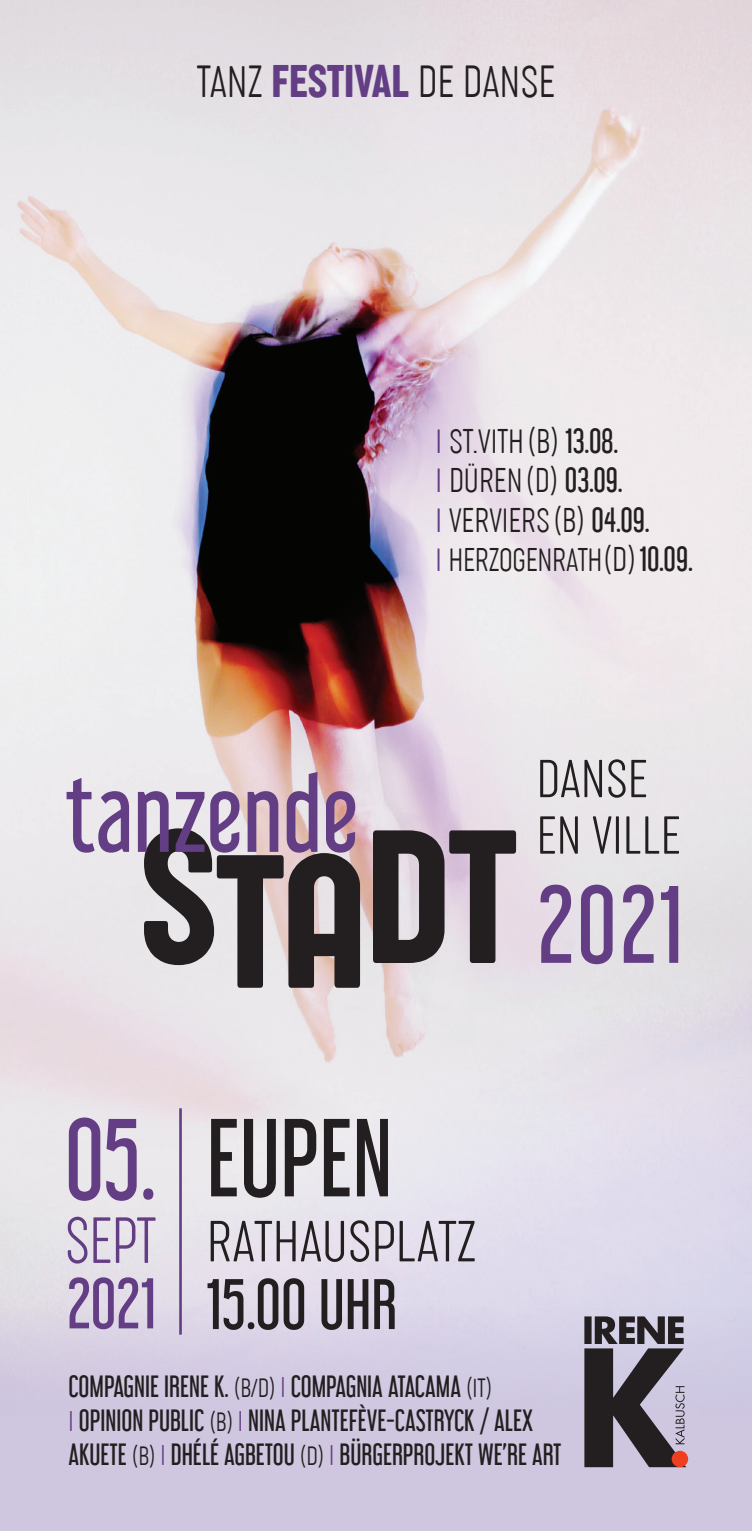
<style>
.page{position:relative;width:752px;height:1531px;background:#fff}
.page>*{position:absolute;margin:0;border:0;box-sizing:border-box;transform-origin:0 0}
.t1{font:102.75px "Libel Suit Rg";color:#643e85;scale:.95 1}
.t2{font:99px "Libel Suit Rg";color:#231f20}
.t3{font:200 67.5px "Sugo Pro Classic Trial";color:#643e85;scale:.94 1}
.t4{font:64px "Libel Suit Rg";color:#643e85}
.t5{font:63.75px "Libel Suit Rg";color:#231f20}
.t6{font:200 60px "Sugo Pro Classic Trial";color:#231f20}
.t7{font:200 55.25px/56.5px "Sugo Pro Classic Trial";color:#231f20}
.t8{font:200 46px "Sugo Pro Classic Trial";color:#231f20}
.t9{font:200 35px/39px "Sugo Pro Classic Trial";color:#231f20}
.t10{font:200 33.5px "Sugo Pro Classic Trial";letter-spacing:-.01em;color:#231f20}
.t11{font:27px/34.2px "Libel Suit Rg";color:#231f20}
.s1{font-weight:400;font-size:47.75px;color:#643e85}
.s2{color:#643e85}
.s3{font-family:"Libel Suit Rg";font-weight:400;font-size:30.75px}
.s4{font-size:35px}
.s5{font-family:"Sugo Pro Classic Trial";font-weight:200}
.s6{font-family:"Sugo Pro Classic Trial";font-weight:200;font-size:29.75px;color:#643e85}
</style>
<div class="page">
<div style="left:0;top:0;width:751px;height:1531px;background:#cfc6e0"></div>
<img style="left:0;top:0;width:751px;height:1353px">
<hr style="left:179px;top:1108px;width:3px;height:226px;background:#643e85">
<svg style="left:584px;top:1316px;width:102px;height:151px"></svg>
<div style="left:671px;top:1450px;width:16px;height:17px;background:#ef3e22;border-radius:50%"></div>
<svg style="left:373px;top:830px;width:143px;height:133px;background:#6d666b"></svg>
<svg style="left:540px;top:884px;width:30px;height:79px;background:#aa93b9"></svg>
<svg style="left:580px;top:884px;width:32px;height:80px;background:#9a83ad"></svg>
<svg style="left:622px;top:884px;width:31px;height:79px;background:#aa97b9"></svg>
<svg style="left:660px;top:886px;width:18px;height:77px"></svg>
<svg style="left:67px;top:778px;width:62px;height:75px;background:#b4a3c2"></svg>
<svg style="left:138px;top:772px;width:222px;height:216px;background:#8e828d"></svg>
<h3 class="t8" style="left:197px;top:54px;width:360px">TANZ <span class="s1">FESTIVAL</span> DE DANSE</h3>
<p class="t9" style="left:435px;top:422px;width:216px"><span class="s2">I</span> ST.VITH (B) <span class="s3">13.08.<br></span><span class="s2">I</span> DÜREN (D) <span class="s3">03.09.<br></span><span class="s2">I</span> VERVIERS (B) <span class="s3">04.09.</span></p>
<p class="t10" style="left:435px;top:539px;width:259px"><span class="s2">I</span> HERZOGENRATH <span class="s4">(D)</span><span class="s3">10.09.</span></p>
<h3 class="t7" style="left:536px;top:750px;width:146px">DANSE<br>EN VILLE</h3>
<h1 class="t1" style="left:65px;top:1110px;width:97px">05.</h1>
<h3 class="t3" style="left:65px;top:1200px;width:99px">SEPT</h3>
<h3 class="t4" style="left:67px;top:1273px;width:90px">2021</h3>
<h2 class="t2" style="left:206px;top:1110px;width:187px">EUPEN</h2>
<h3 class="t6" style="left:206px;top:1205px;width:271px">RATHAUSPLATZ</h3>
<h3 class="t5" style="left:206px;top:1273px;width:192px">15.OO UHR</h3>
<p class="t11" style="left:69px;top:1370px;width:494px">COMPAGNIE IRENE K. <span class="s5">(B/D)</span> <span class="s6">I</span> COMPAGNIA ATACAMA <span class="s5">(IT)<br></span><span class="s6">I</span> OPINION PUBLIC <span class="s5">(B)</span> <span class="s6">I</span> NINA PLANTEFÈVE-CASTRYCK / ALEX<br>AKUETE <span class="s5">(B)</span> <span class="s6">I</span> DHÉLÉ AGBETOU <span class="s5">(D)</span> <span class="s6">I</span> BÜRGERPROJEKT WE’RE ART</p>
</div>
